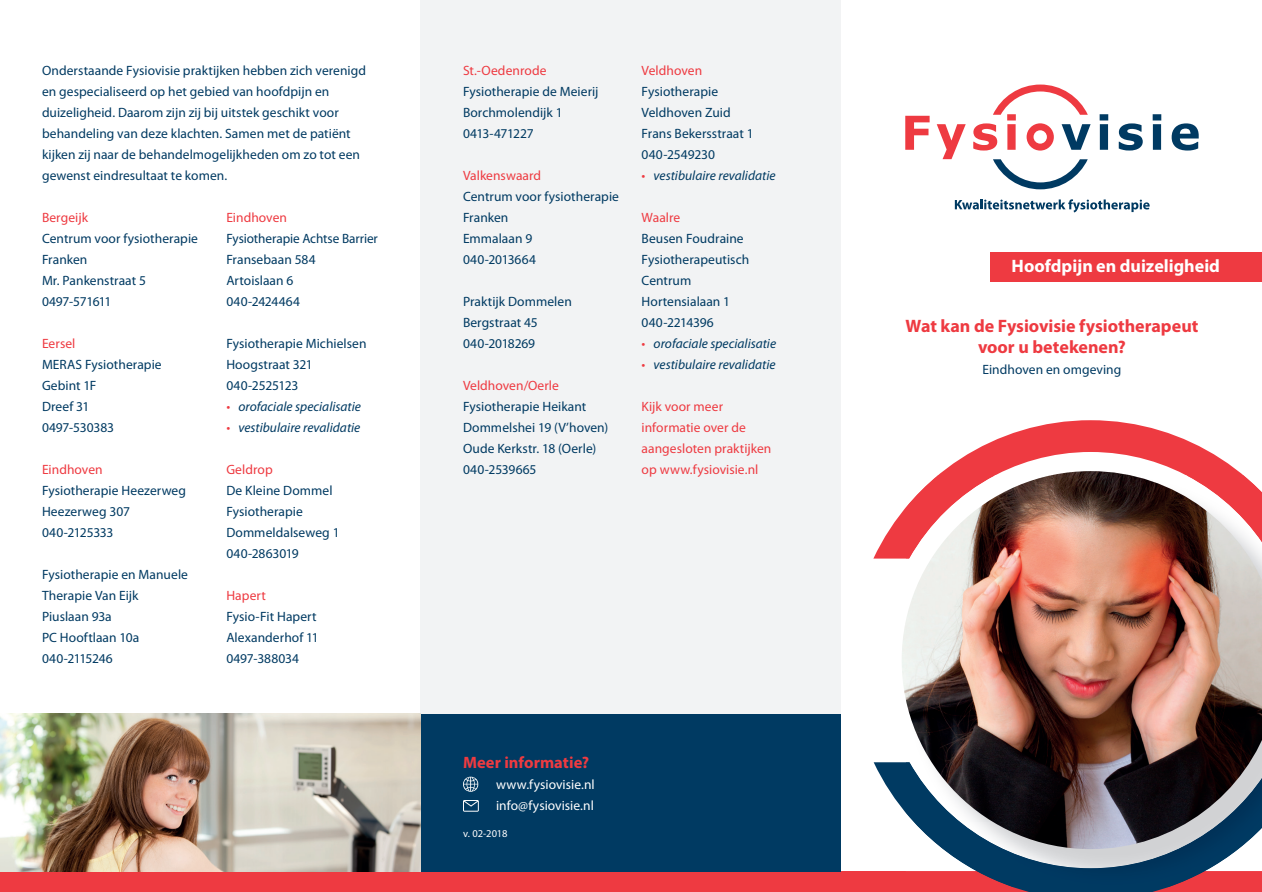
<style>
.page{position:relative;width:1262px;height:892px;background:#fff}
.page>*{position:absolute;margin:0;border:0;box-sizing:border-box;transform-origin:0 0}
.t1{font:700 18px/21px "Myriad Pro";color:#ee3a41;text-align:center}
.t2{font:700 18px "Myriad Pro";color:#fff}
.t3{font:700 16.5px "Myriad Pro";color:#ee3a41}
.t4{font:13.5px/21px "Myriad Pro";letter-spacing:.005em;color:#003a62}
.t5{font:13.5px/21px "Myriad Pro";letter-spacing:.005em;color:#ee3a41}
.t6{font:italic 13.5px "Myriad Pro";color:#003a62}
.t7{font:13.5px/21px "Myriad Pro";letter-spacing:.005em;color:#fff}
.t8{font:10.5px "Myriad Pro";letter-spacing:-.01em;color:#fff}
.s1{color:#ee3a41}
</style>
<div class="page">
<div style="left:420px;top:0;width:421px;height:892px;background:#f2f3f4"></div>
<div style="left:0;top:871px;width:1262px;height:21px;background:#ee3a41"></div>
<div style="left:420px;top:714px;width:421px;height:157px;background:#003a62"></div>
<svg style="left:463px;top:777px;width:15px;height:15px"></svg>
<svg style="left:463px;top:800px;width:16px;height:12px"></svg>
<img style="left:0;top:714px;width:420px;height:157px">
<svg style="left:993px;top:159px;width:95px;height:30px"></svg>
<svg style="left:905px;top:116px;width:25px;height:34px"></svg>
<svg style="left:937px;top:124px;width:29px;height:35px"></svg>
<svg style="left:1100px;top:114px;width:8px;height:36px"></svg>
<svg style="left:1119px;top:123px;width:24px;height:28px"></svg>
<svg style="left:1153px;top:114px;width:8px;height:36px"></svg>
<svg style="left:1172px;top:123px;width:27px;height:28px"></svg>
<svg style="left:973px;top:85px;width:117px;height:66px"></svg>
<svg style="left:955px;top:199px;width:194px;height:13px"></svg>
<div style="left:990px;top:252px;width:272px;height:30px;background:#ee3a41"></div>
<svg style="left:873px;top:420px;width:365px;height:139px"></svg>
<svg style="left:874px;top:762px;width:295px;height:130px"></svg>
<img style="left:906px;top:849px;width:333px;height:38px">
<img style="left:902px;top:471px;width:360px;height:378px">
<p class="t4" style="left:42px;top:60px;width:326px">Onderstaande Fysiovisie praktijken hebben zich verenigd en gespecialiseerd op het gebied van hoofdpijn en duizeligheid. Daarom zijn zij bij uitstek geschikt voor behandeling van deze klachten. Samen met de patiënt kijken zij naar de behandelmogelijkheden om zo tot een gewenst eindresultaat te komen.</p>
<p class="t5" style="left:42px;top:207px;width:47px">Bergeijk</p>
<p class="t4" style="left:42px;top:228px;width:157px">Centrum voor fysiotherapie<br>Franken<br>Mr. Pankenstraat 5<br>0497-571611</p>
<p class="t5" style="left:42px;top:333px;width:35px">Eersel</p>
<p class="t4" style="left:42px;top:354px;width:121px">MERAS Fysiotherapie<br>Gebint 1F<br>Dreef 31<br>0497-530383</p>
<p class="t5" style="left:42px;top:459px;width:62px">Eindhoven</p>
<p class="t4" style="left:42px;top:480px;width:146px">Fysiotherapie Heezerweg<br>Heezerweg 307<br>040-2125333</p>
<p class="t4" style="left:42px;top:564px;width:148px">Fysiotherapie en Manuele<br>Therapie Van Eijk<br>Piuslaan 93a<br>PC Hooftlaan 10a<br>040-2115246</p>
<p class="t5" style="left:226px;top:207px;width:62px">Eindhoven</p>
<p class="t4" style="left:226px;top:228px;width:153px">Fysiotherapie Achtse Barrier<br>Fransebaan 584<br>Artoislaan 6<br>040-2424464</p>
<p class="t4" style="left:226px;top:333px;width:142px">Fysiotherapie Michielsen<br>Hoogstraat 321<br>040-2525123</p>
<p class="t6" style="left:226px;top:399px;width:136px"><span class="s1">•</span> orofaciale specialisatie</p>
<p class="t6" style="left:226px;top:420px;width:136px"><span class="s1">•</span> vestibulaire revalidatie</p>
<p class="t5" style="left:226px;top:459px;width:48px">Geldrop</p>
<p class="t4" style="left:226px;top:480px;width:115px">De Kleine Dommel<br>Fysiotherapie<br>Dommeldalseweg 1<br>040-2863019</p>
<p class="t5" style="left:226px;top:585px;width:41px">Hapert</p>
<p class="t4" style="left:226px;top:606px;width:94px">Fysio-Fit Hapert<br>Alexanderhof 11<br>0497-388034</p>
<p class="t5" style="left:463px;top:60px;width:85px">St.-Oedenrode</p>
<p class="t4" style="left:463px;top:81px;width:137px">Fysiotherapie de Meierij<br>Borchmolendijk 1<br>0413-471227</p>
<p class="t5" style="left:463px;top:165px;width:80px">Valkenswaard</p>
<p class="t4" style="left:463px;top:186px;width:157px">Centrum voor fysiotherapie<br>Franken<br>Emmalaan 9<br>040-2013664</p>
<p class="t4" style="left:463px;top:291px;width:110px">Praktijk Dommelen<br>Bergstraat 45<br>040-2018269</p>
<p class="t5" style="left:463px;top:375px;width:97px">Veldhoven/Oerle</p>
<p class="t4" style="left:463px;top:396px;width:147px">Fysiotherapie Heikant<br>Dommelshei 19 (V’hoven)<br>Oude Kerkstr. 18 (Oerle)<br>040-2539665</p>
<p class="t5" style="left:642px;top:60px;width:62px">Veldhoven</p>
<p class="t4" style="left:642px;top:81px;width:114px">Fysiotherapie<br>Veldhoven Zuid<br>Frans Bekersstraat 1<br>040-2549230</p>
<p class="t6" style="left:642px;top:168px;width:136px"><span class="s1">•</span> vestibulaire revalidatie</p>
<p class="t5" style="left:642px;top:207px;width:40px">Waalre</p>
<p class="t4" style="left:642px;top:228px;width:109px">Beusen Foudraine<br>Fysiotherapeutisch<br>Centrum<br>Hortensialaan 1<br>040-2214396</p>
<p class="t6" style="left:642px;top:336px;width:136px"><span class="s1">•</span> orofaciale specialisatie</p>
<p class="t6" style="left:642px;top:357px;width:136px"><span class="s1">•</span> vestibulaire revalidatie</p>
<p class="t5" style="left:642px;top:396px;width:131px">Kijk voor meer informatie over de aangesloten praktijken op www.fysiovisie.nl</p>
<p class="t3" style="left:463px;top:753px;width:128px">Meer informatie?</p>
<p class="t7" style="left:496px;top:774px;width:100px">www.fysiovisie.nl info@fysiovisie.nl</p>
<p class="t8" style="left:463px;top:827px;width:46px">v. 02-2018</p>
<h1 class="t2" style="left:1011px;top:256px;width:210px">Hoofdpijn en duizeligheid</h1>
<h1 class="t1" style="left:905px;top:315px;width:294px">Wat kan de Fysiovisie fysiotherapeut voor u betekenen?</h1>
<p class="t4" style="left:982px;top:359px;width:140px">Eindhoven en omgeving</p>
</div>
